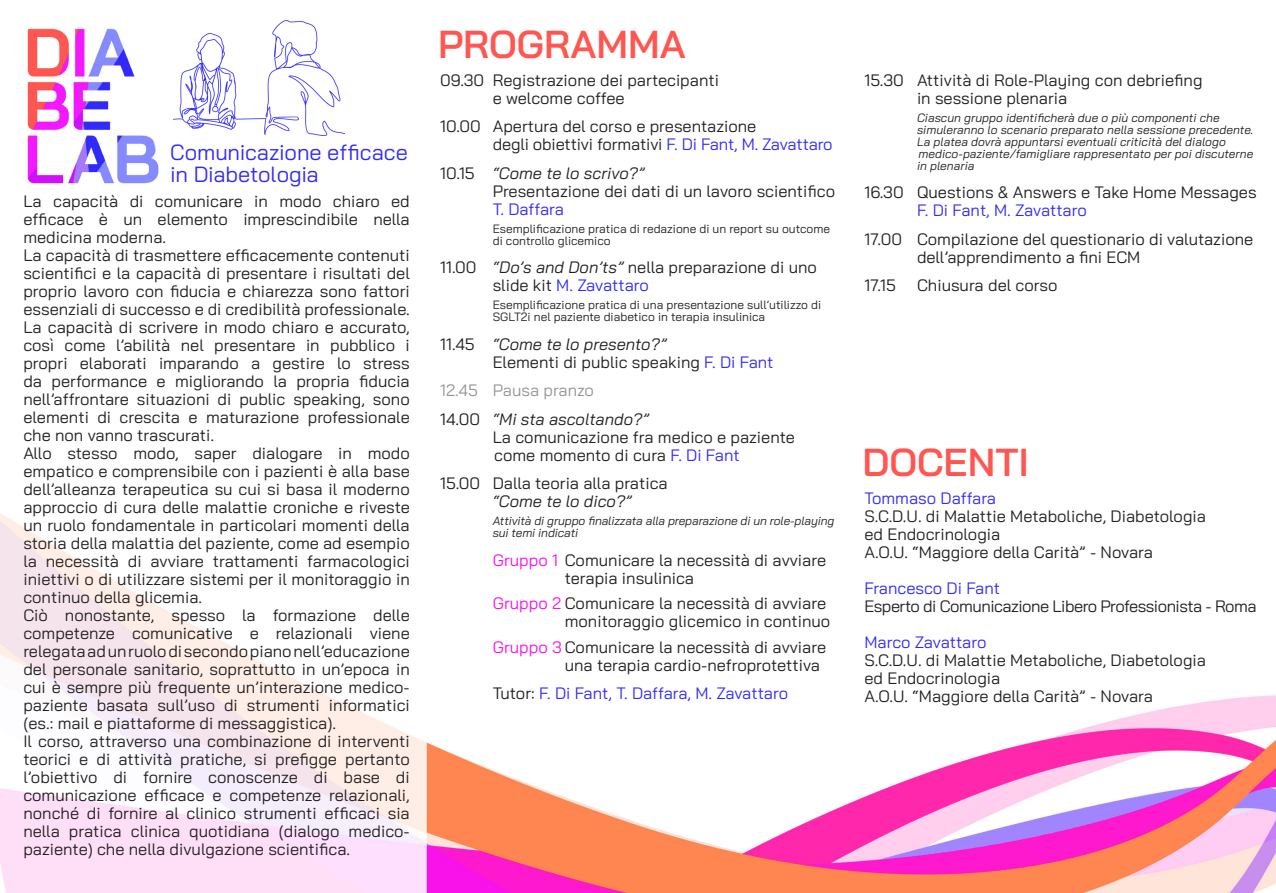
<style>
.page{position:relative;width:1276px;height:893px;background:#fff}
.page>*{position:absolute;margin:0;border:0;box-sizing:border-box;transform-origin:0 0}
.t1{font:600 39px "Bai Jamjuree";color:#ff5651}
.t2{font:21.9px "Bai Jamjuree";letter-spacing:-.005em;color:#322afb}
.t3{font:16.5px/18px "Bai Jamjuree";color:#231f20;text-align:justify}
.t4{font:16.5px "Bai Jamjuree";color:#322afb}
.t5{font:italic 16.5px "Bai Jamjuree";color:#231f20}
.t6{font:16.5px "Bai Jamjuree";letter-spacing:-.03em;color:#231f20}
.t7{font:16.5px "Bai Jamjuree";color:#939598}
.t8{font:italic 12px/12px "Bai Jamjuree";color:#231f20}
.t9{font:12px/12px "Bai Jamjuree";color:#231f20}
.s1{color:#322afb}
.s2{font-style:normal}
.s3{font-style:italic}
.s4{color:#fc10ec}
.s5{color:#231f20}
</style>
<div class="page">
<img style="left:173px;top:21px;width:171px;height:114px">
<img style="left:0;top:513px;width:1275px;height:380px">
<img style="left:27px;top:28px;width:132px;height:156px">
<p class="t2" style="left:170px;top:134px;width:239px">Comunicazione efficace</p>
<p class="t2" style="left:170px;top:155px;width:150px">in Diabetologia</p>
<p class="t3" style="left:23px;top:192px;width:388px">La capacità di comunicare in modo chiaro ed efficace è un elemento imprescindibile nella medicina moderna.</p>
<p class="t3" style="left:23px;top:246px;width:388px">La capacità di trasmettere efficacemente contenuti scientifici e la capacità di presentare i risultati del proprio lavoro con fiducia e chiarezza sono fattori essenziali di successo e di credibilità professionale.<br>La capacità di scrivere in modo chiaro e accurato, così come l’abilità nel presentare in pubblico i propri elaborati imparando a gestire lo stress da performance e migliorando la propria fiducia nell’affrontare situazioni di public speaking, sono elementi di crescita e maturazione professionale che non vanno trascurati.</p>
<p class="t3" style="left:23px;top:444px;width:388px">Allo stesso modo, saper dialogare in modo empatico e comprensibile con i pazienti è alla base dell’alleanza terapeutica su cui si basa il moderno approccio di cura delle malattie croniche e riveste un ruolo fondamentale in particolari momenti della storia della malattia del paziente, come ad esempio la necessità di avviare trattamenti farmacologici iniettivi o di utilizzare sistemi per il monitoraggio in continuo della glicemia.</p>
<p class="t3" style="left:23px;top:606px;width:388px">Ciò nonostante, spesso la formazione delle competenze comunicative e relazionali viene relegata ad un ruolo di secondo piano nell’educazione del personale sanitario, soprattutto in un’epoca in cui è sempre più frequente un’interazione medico&shy;paziente basata sull’uso di strumenti informatici (es.: mail e piattaforme di messaggistica).</p>
<p class="t3" style="left:23px;top:732px;width:388px">Il corso, attraverso una combinazione di interventi teorici e di attività pratiche, si prefigge pertanto l’obiettivo di fornire conoscenze di base di comunicazione efficace e competenze relazionali, nonché di fornire al clinico strumenti efficaci sia nella pratica clinica quotidiana (dialogo medico&shy;paziente) che nella divulgazione scientifica.</p>
<p class="t1" style="left:438px;top:22px;width:249px">PROGRAMMA</p>
<p class="t3" style="left:440px;top:71px;width:280px">09.30 Registrazione dei partecipanti</p>
<p class="t3" style="left:493px;top:89px;width:133px">e welcome coffee</p>
<p class="t3" style="left:440px;top:117px;width:318px">10.00 Apertura del corso e presentazione</p>
<p class="t3" style="left:493px;top:135px;width:341px">degli obiettivi formativi <span class="s1">F. Di Fant, M. Zavattaro</span></p>
<p class="t5" style="left:440px;top:159px;width:206px"><span class="s2">10.15</span> “Come te lo scrivo?”</p>
<p class="t3" style="left:493px;top:182px;width:344px">Presentazione dei dati di un lavoro scientifico</p>
<p class="t4" style="left:493px;top:195px;width:73px">T. Daffara</p>
<p class="t9" style="left:493px;top:222px;width:339px">Esemplificazione pratica di redazione di un report su outcome</p>
<p class="t9" style="left:493px;top:234px;width:119px">di controllo glicemico</p>
<p class="t3" style="left:493px;top:258px;width:326px;text-indent:-53px">11.00 <span class="s3">“Do’s and Don’ts”</span> nella preparazione di uno slide kit <span class="s1">M. Zavattaro</span></p>
<p class="t9" style="left:493px;top:299px;width:330px">Esemplificazione pratica di una presentazione sull’utilizzo di<br>SGLT2i nel paziente diabetico in terapia insulinica</p>
<p class="t5" style="left:440px;top:330px;width:228px"><span class="s2">11.45</span> “Come te lo presento?”</p>
<p class="t3" style="left:493px;top:353px;width:282px">Elementi di public speaking <span class="s1">F. Di Fant</span></p>
<p class="t7" style="left:440px;top:376px;width:155px">12.45 Pausa pranzo</p>
<p class="t5" style="left:440px;top:405px;width:210px"><span class="s2">14.00</span> “Mi sta ascoltando?”</p>
<p class="t3" style="left:493px;top:428px;width:304px">La comunicazione fra medico e paziente</p>
<p class="t3" style="left:494px;top:446px;width:247px">come momento di cura <span class="s1">F. Di Fant</span></p>
<p class="t3" style="left:440px;top:474px;width:229px">15.00 Dalla teoria alla pratica</p>
<p class="t5" style="left:493px;top:487px;width:141px">“Come te lo dico?”</p>
<p class="t8" style="left:493px;top:515px;width:343px">Attività di gruppo finalizzata alla preparazione di un role-playing sui temi indicati</p>
<p class="t3" style="left:565px;top:551px;width:263px;text-indent:-72px"><span class="s4">Gruppo 1</span> Comunicare la necessità di avviare terapia insulinica</p>
<p class="t3" style="left:493px;top:594px;width:339px;text-align:right"><span class="s4">Gruppo 2</span> Comunicare la necessità di avviare monitoraggio glicemico in continuo</p>
<p class="t3" style="left:565px;top:638px;width:263px;text-indent:-72px"><span class="s4">Gruppo 3</span> Comunicare la necessità di avviare una terapia cardio-nefroprotettiva</p>
<p class="t4" style="left:493px;top:679px;width:297px"><span class="s5">Tutor:</span> F. Di Fant, T. Daffara, M. Zavattaro</p>
<p class="t3" style="left:864px;top:71px;width:339px">15.30 Attività di Role-Playing con debriefing</p>
<p class="t3" style="left:917px;top:89px;width:152px">in sessione plenaria</p>
<p class="t8" style="left:917px;top:111px;width:338px">Ciascun gruppo identificherà due o più componenti che simuleranno lo scenario preparato nella sessione precedente.<br>La platea dovrà appuntarsi eventuali criticità del dialogo</p>
<p class="t8" style="left:918px;top:147px;width:336px">medico-paziente/famigliare rappresentato per poi discuterne</p>
<p class="t8" style="left:917px;top:159px;width:59px">in plenaria</p>
<p class="t3" style="left:917px;top:183px;width:341px;text-indent:-52px">16.30 Questions &amp; Answers e Take Home Messages<br><span class="s1">F. Di Fant, M. Zavattaro</span></p>
<p class="t3" style="left:917px;top:230px;width:338px;text-indent:-53px">17.00 Compilazione del questionario di valutazione dell’apprendimento a fini ECM</p>
<p class="t3" style="left:864px;top:276px;width:33px">17.15</p>
<p class="t3" style="left:917px;top:276px;width:142px">Chiusura del corso</p>
<p class="t1" style="left:862px;top:440px;width:168px">DOCENTI</p>
<p class="t4" style="left:864px;top:485px;width:133px">Tommaso Daffara</p>
<p class="t3" style="left:864px;top:507px;width:343px">S.C.D.U. di Malattie Metaboliche, Diabetologia</p>
<p class="t3" style="left:864px;top:525px;width:137px">ed Endocrinologia</p>
<p class="t3" style="left:864px;top:543px;width:290px">A.O.U. “Maggiore della Carità” - Novara</p>
<p class="t4" style="left:864px;top:575px;width:137px">Francesco Di Fant</p>
<p class="t6" style="left:864px;top:593px;width:394px">Esperto di Comunicazione Libero Professionista - Roma</p>
<p class="t4" style="left:864px;top:629px;width:123px">Marco Zavattaro</p>
<p class="t3" style="left:864px;top:651px;width:343px">S.C.D.U. di Malattie Metaboliche, Diabetologia</p>
<p class="t3" style="left:864px;top:669px;width:137px">ed Endocrinologia</p>
<p class="t3" style="left:864px;top:687px;width:290px">A.O.U. “Maggiore della Carità” - Novara</p>
</div>
